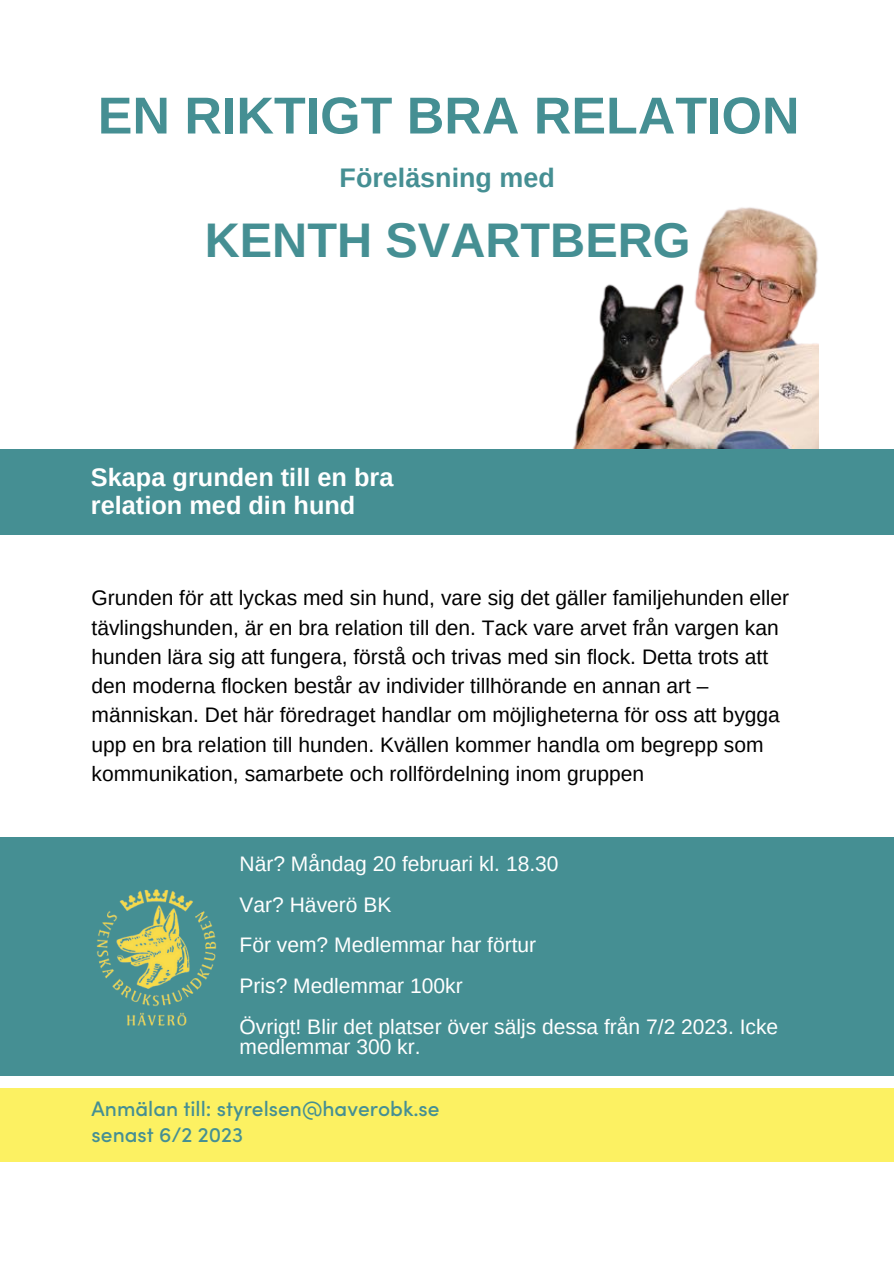
<style>
.page{position:relative;width:894px;height:1264px;background:#fff}
.page>*{position:absolute;margin:0;border:0;box-sizing:border-box;transform-origin:0 0}
.t1{font:700 51.9px "Arimo";color:#458f93}
.t2{font:700 48.6px "Arimo";color:#458f93}
.t3{font:700 26.85px "Arimo";color:#458f93}
.t4{font:700 25.35px/28.5px "Arimo";color:#fff}
.t5{font:21px/29.2px "Arimo";color:#000}
.t6{font:21px/40.5px "Arimo";color:#fff}
.t7{font:500 21px/26px "Sofia Pro";color:#458f93}
</style>
<div class="page">
<img style="left:572px;top:207px;width:246px;height:242px">
<div style="left:0;top:1088px;width:893px;height:73px;background:#fcf162"></div>
<div style="left:0;top:837px;width:893px;height:239px;background:#458f93"></div>
<div style="left:0;top:449px;width:893px;height:86px;background:#458f93"></div>
<img style="left:96px;top:889px;width:121px;height:137px">
<h1 class="t1" style="left:98px;top:86px;width:703px">EN RIKTIGT BRA RELATION</h1>
<p class="t3" style="left:339px;top:163px;width:216px">Föreläsning med</p>
<h2 class="t2" style="left:205px;top:212px;width:487px">KENTH SVARTBERG</h2>
<p class="t4" style="left:91px;top:462px;width:304px">Skapa grunden till en bra relation med din hund</p>
<p class="t5" style="left:92px;top:583px;width:699px">Grunden för att lyckas med sin hund, vare sig det gäller familjehunden eller tävlingshunden, är en bra relation till den. Tack vare arvet från vargen kan hunden lära sig att fungera, förstå och trivas med sin flock. Detta trots att den moderna flocken består av individer tillhörande en annan art – människan. Det här föredraget handlar om möjligheterna för oss att bygga upp en bra relation till hunden. Kvällen kommer handla om begrepp som kommunikation, samarbete och rollfördelning inom gruppen</p>
<p class="t6" style="left:239px;top:843px;width:540px">När? Måndag 20 februari kl. 18.30<br>Var? Häverö BK<br>För vem? Medlemmar har förtur<br>Pris? Medlemmar 100kr<br>Övrigt! Blir det platser över säljs dessa från 7/2 2023. Icke</p>
<p class="t6" style="left:239px;top:1026px;width:182px">medlemmar 300 kr.</p>
<p class="t7" style="left:92px;top:1098px;width:349px">Anmälan till: styrelsen@haverobk.se senast 6/2 2023</p>
</div>
